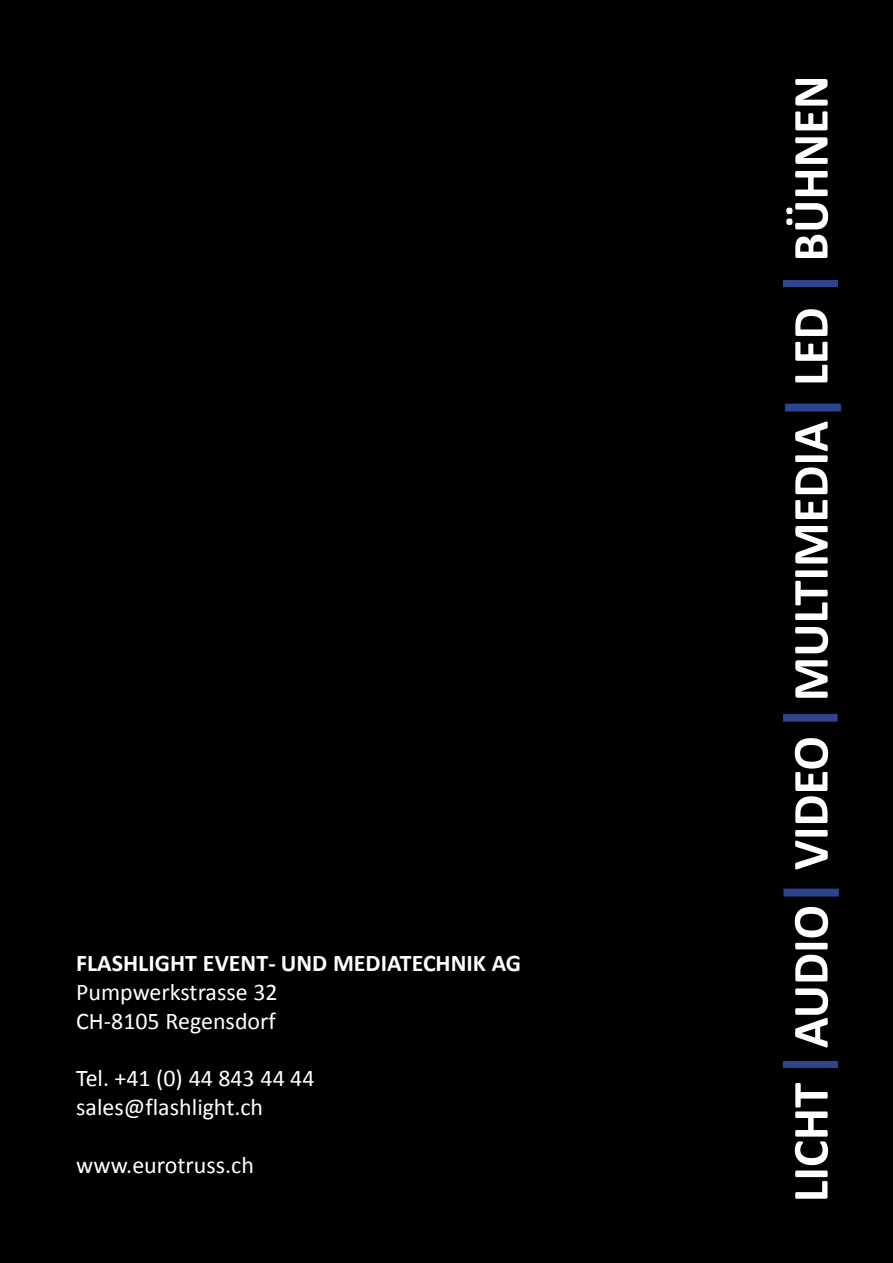
<style>
.page{position:relative;width:893px;height:1263px;background:#fff}
.page>*{position:absolute;margin:0;border:0;box-sizing:border-box;transform-origin:0 0}
.t1{font:700 51px "Calibri";color:#fff}
.t2{font:24px/28.8px "Calibri";color:#fff}
.t3{font:700 24px "Calibri";color:#fff}
</style>
<div class="page">
<div style="left:0;top:0;width:892px;height:1263px;background:#000"></div>
<div style="left:783px;top:1062px;width:55px;height:6px;background:#2d448f"></div>
<img style="left:783px;top:888px;width:57px;height:8px">
<img style="left:783px;top:714px;width:55px;height:7px">
<img style="left:784px;top:404px;width:58px;height:7px">
<div style="left:783px;top:281px;width:54px;height:6px;background:#2d448f"></div>
<p class="t3" style="left:76px;top:949px;width:446px">FLASHLIGHT EVENT- UND MEDIATECHNIK AG</p>
<p class="t2" style="left:76px;top:979px;width:203px">Pumpwerkstrasse 32<br>CH-8105 Regensdorf</p>
<p class="t2" style="left:76px;top:1066px;width:240px">Tel. +41 (0) 44 843 44 44 sales@flashlight.ch</p>
<p class="t2" style="left:76px;top:1152px;width:179px">www.eurotruss.ch</p>
<h1 class="t1" style="left:780px;top:1202px;width:1128px;rotate:-90deg">LICHT AUDIO VIDEO MULTIMEDIA LED BÜHNEN</h1>
</div>
